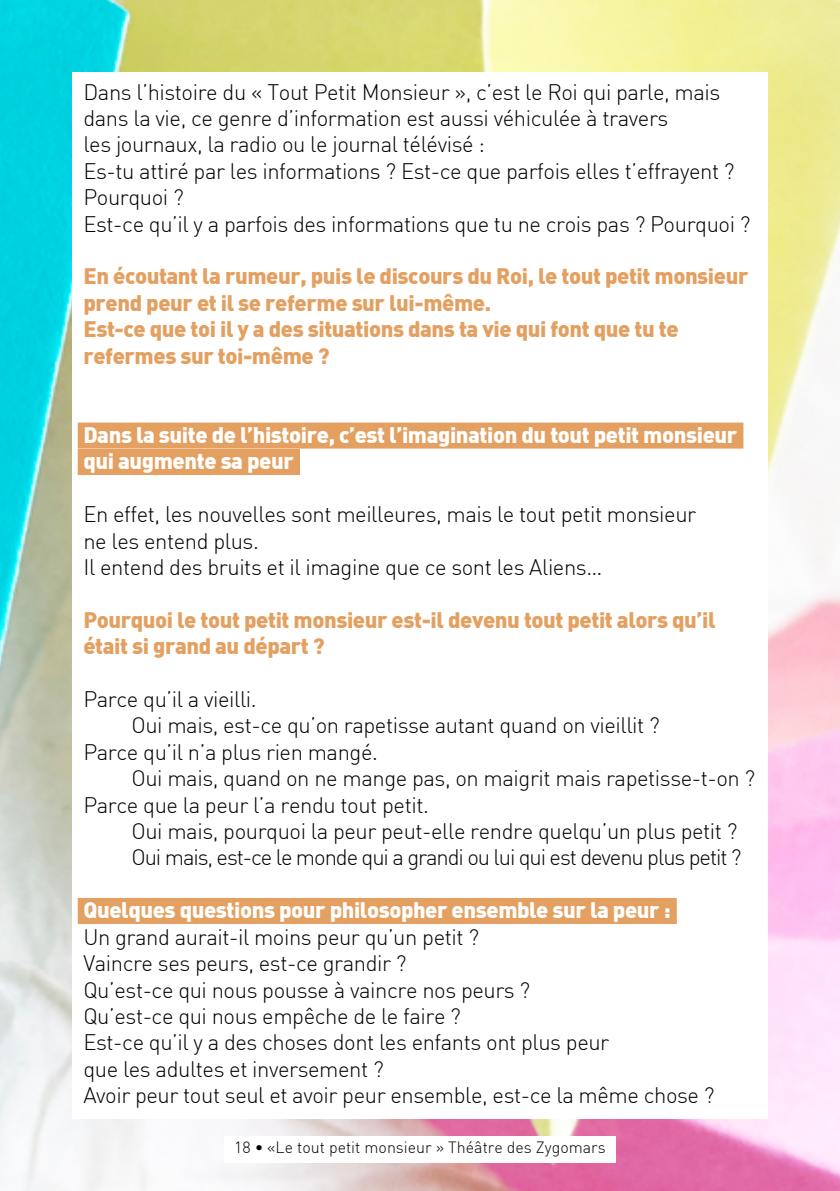
<style>
.page{position:relative;width:840px;height:1191px;background:#fff}
.page>*{position:absolute;margin:0;border:0;box-sizing:border-box;transform-origin:0 0}
.t1{font:300 22px/26.4px "DIN Alternate";letter-spacing:-.02em;color:#000}
.t2{font:900 22px/26.4px "DIN";letter-spacing:-.02em;color:#e3a060}
.t3{font:900 22px/26.4px "DIN";letter-spacing:-.02em;color:#fff}
.t4{font:300 22px "DIN Alternate";letter-spacing:-.05em;color:#000}
.t5{font:300 16px "DIN";color:#000}
</style>
<div class="page">
<img style="left:0;top:0;width:839px;height:1191px">
<div style="left:72px;top:72px;width:695px;height:1047px;background:#fff"></div>
<div style="left:78px;top:422px;width:665px;height:26px;background:#e3a060"></div>
<div style="left:78px;top:449px;width:222px;height:26px;background:#e3a060"></div>
<div style="left:78px;top:898px;width:598px;height:26px;background:#e3a060"></div>
<div style="left:224px;top:1136px;width:391px;height:26px;background:#fff"></div>
<p class="t1" style="left:83px;top:78px;width:668px">Dans l’histoire du « Tout Petit Monsieur », c’est le Roi qui parle, mais dans la vie, ce genre d’information est aussi véhiculée à travers<br>les journaux, la radio ou le journal télévisé :<br>Es-tu attiré par les informations ? Est-ce que parfois elles t’effrayent ?<br>Pourquoi ?<br>Est-ce qu’il y a parfois des informations que tu ne crois pas ? Pourquoi ?</p>
<p class="t2" style="left:83px;top:262px;width:666px">En écoutant la rumeur, puis le discours du Roi, le tout petit monsieur prend peur et il se referme sur lui-même.<br>Est-ce que toi il y a des situations dans ta vie qui font que tu te refermes sur toi-même ?</p>
<p class="t3" style="left:83px;top:420px;width:655px">Dans la suite de l’histoire, c’est l’imagination du tout petit monsieur qui augmente sa peur</p>
<p class="t1" style="left:83px;top:501px;width:614px">En effet, les nouvelles sont meilleures, mais le tout petit monsieur ne les entend plus.<br>Il entend des bruits et il imagine que ce sont les Aliens…</p>
<p class="t2" style="left:83px;top:605px;width:633px">Pourquoi le tout petit monsieur est-il devenu tout petit alors qu’il était si grand au départ ?</p>
<p class="t1" style="left:83px;top:685px;width:175px">Parce qu’il a vieilli.</p>
<p class="t1" style="left:131px;top:712px;width:529px">Oui mais, est-ce qu’on rapetisse autant quand on vieillit ?</p>
<p class="t1" style="left:83px;top:738px;width:296px">Parce qu’il n’a plus rien mangé.</p>
<p class="t1" style="left:131px;top:765px;width:625px">Oui mais, quand on ne mange pas, on maigrit mais rapetisse-t-on ?</p>
<p class="t1" style="left:83px;top:791px;width:347px">Parce que la peur l’a rendu tout petit.</p>
<p class="t1" style="left:131px;top:817px;width:607px">Oui mais, pourquoi la peur peut-elle rendre quelqu’un plus petit ?</p>
<p class="t4" style="left:131px;top:844px;width:611px">Oui mais, est-ce le monde qui a grandi ou lui qui est devenu plus petit ?</p>
<p class="t3" style="left:83px;top:896px;width:588px">Quelques questions pour philosopher ensemble sur la peur :</p>
<p class="t1" style="left:83px;top:923px;width:632px">Un grand aurait-il moins peur qu’un petit ?<br>Vaincre ses peurs, est-ce grandir ?<br>Qu’est-ce qui nous pousse à vaincre nos peurs ?<br>Qu’est-ce qui nous empêche de le faire ?<br>Est-ce qu’il y a des choses dont les enfants ont plus peur<br>que les adultes et inversement ?<br>Avoir peur tout seul et avoir peur ensemble, est-ce la même chose ?</p>
<p class="t5" style="left:234px;top:1137px;width:373px">18 • «Le tout petit monsieur » Théâtre des Zygomars</p>
</div>
